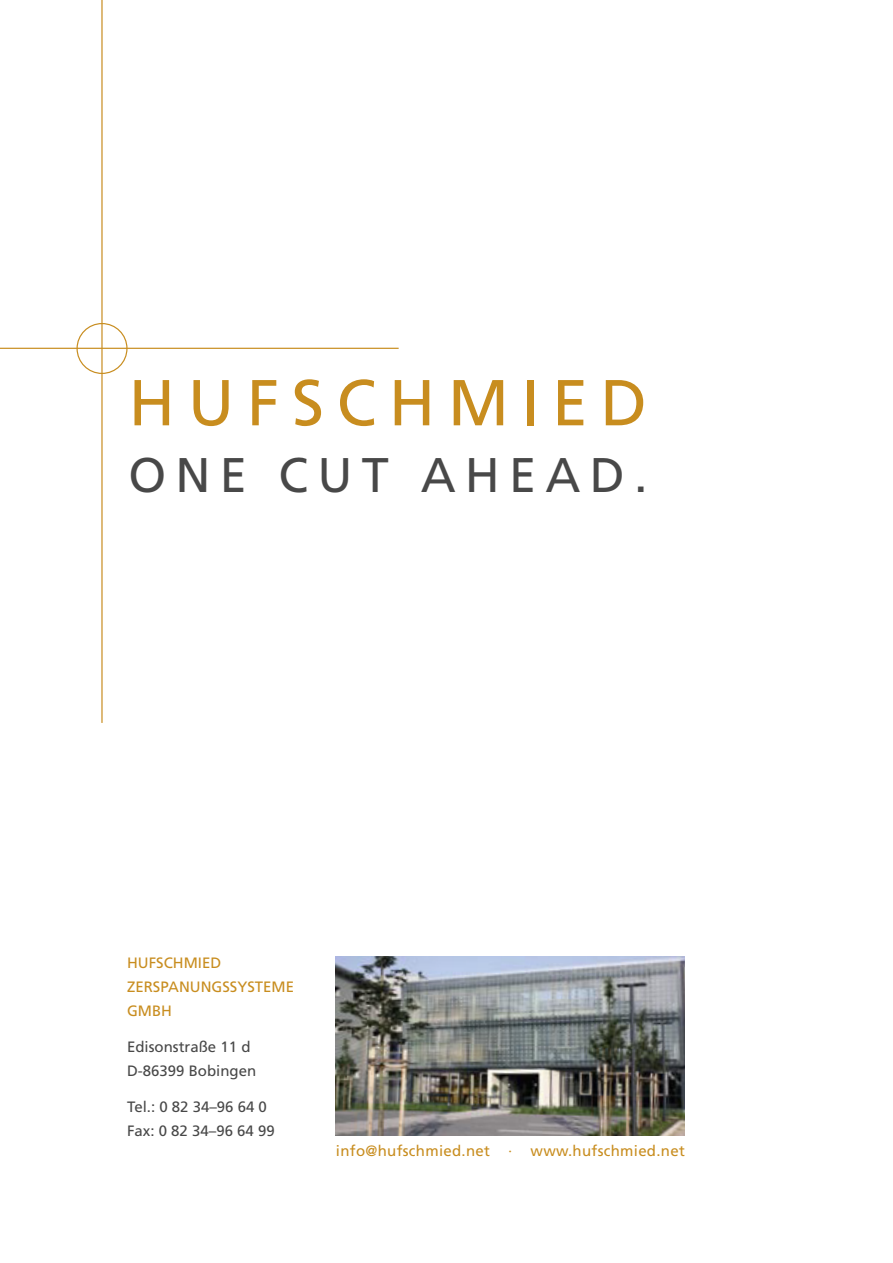
<style>
.page{position:relative;width:893px;height:1263px;background:#fff}
.page>*{position:absolute;margin:0;border:0;box-sizing:border-box;transform-origin:0 0}
.t1{font:64.8px "Frutiger";letter-spacing:.19em;color:#c88d1f}
.t2{font:48.6px "Frutiger";letter-spacing:.19em;color:#484848}
.t3{font:15px/24px "Frutiger";color:#484848}
.t4{font:15px "Frutiger";letter-spacing:.02em;color:#c88d1f}
.t5{font:15px/24px "Frutiger";color:#c88d1f}
</style>
<div class="page">
<div style="left:77px;top:323px;width:51px;height:51px;border:1px solid #c88d1f;border-radius:50%"></div>
<hr style="left:0;top:348px;width:399px;height:1px;background:#c88d1f">
<hr style="left:101px;top:0;width:2px;height:723px;background:#c88d1f">
<img style="left:335px;top:957px;width:350px;height:178px">
<h1 class="t1" style="left:128px;top:365px;width:520px">HUFSCHMIED</h1>
<h2 class="t2" style="left:128px;top:447px;width:521px">ONE CUT AHEAD.</h2>
<p class="t5" style="left:127px;top:950px;width:168px">HUFSCHMIED<br>ZERSPANUNGSSYSTEME<br>GMBH</p>
<p class="t3" style="left:127px;top:1034px;width:131px">Edisonstraße 11 d<br>D-86399 Bobingen</p>
<p class="t3" style="left:127px;top:1094px;width:149px">Tel.: 0 82 34–96 64 0<br>Fax: 0 82 34–96 64 99</p>
<p class="t4" style="left:336px;top:1142px;width:350px">info@hufschmied.net · www.hufschmied.net</p>
</div>
